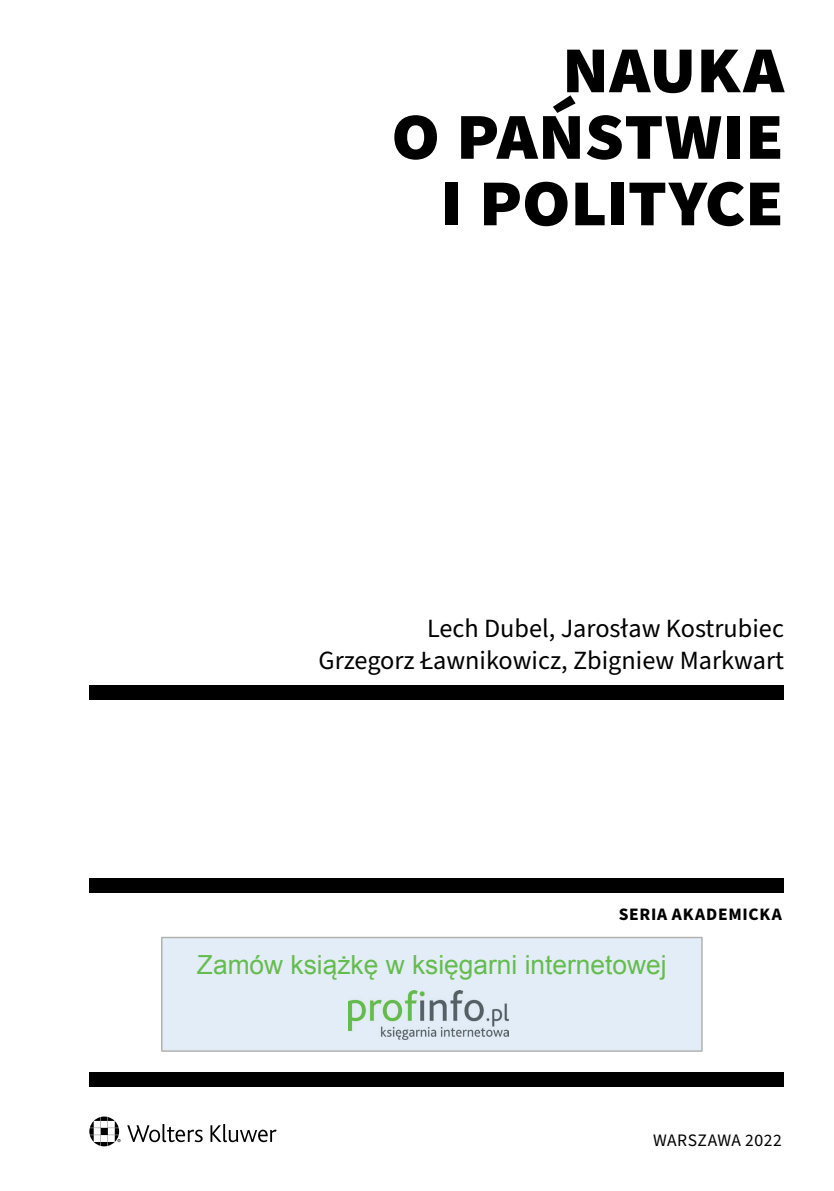
<style>
.page{position:relative;width:834px;height:1191px;background:#fff}
.page>*{position:absolute;margin:0;border:0;box-sizing:border-box;transform-origin:0 0}
.t1{font:700 80.5px/66.5px "Source Sans Pro";letter-spacing:-.025em;color:#000;text-align:right}
.t2{font:26.25px/31.5px "Source Sans Pro";color:#000;text-align:right}
.t3{font:26.25px "Arial";color:#65bc4e}
.t4{font:700 17.5px "Source Sans Pro";letter-spacing:.04em;color:#000}
.t5{font:17.5px "Source Sans Pro";letter-spacing:.02em;color:#000}
</style>
<div class="page">
<svg style="left:89px;top:1116px;width:187px;height:30px"></svg>
<div style="left:89px;top:1071px;width:695px;height:15px;background:#000"></div>
<div style="left:89px;top:878px;width:695px;height:15px;background:#000"></div>
<div style="left:89px;top:685px;width:695px;height:14px;background:#000"></div>
<div style="left:161px;top:936px;width:541px;height:115px;background:#e3edf7"></div>
<div style="left:170px;top:954px;width:523px;height:34px;background:#e3edf7"></div>
<div style="left:348px;top:990px;width:167px;height:51px;background:#e3edf7"></div>
<img style="left:348px;top:990px;width:160px;height:49px">
<h1 class="t1" style="left:390px;top:34px;width:395px">Nauka<br>o państwie i polityce</h1>
<p class="t2" style="left:318px;top:614px;width:467px">Lech Dubel, Jarosław Kostrubiec<br>Grzegorz Ławnikowicz, Zbigniew Markwart</p>
<p class="t4" style="left:618px;top:902px;width:165px">SERIA AKADEMICKA</p>
<p class="t3" style="left:197px;top:947px;width:471px">Zamów książkę w księgarni internetowej</p>
<p class="t5" style="left:653px;top:1128px;width:130px">WARSZAWA 2022</p>
</div>
